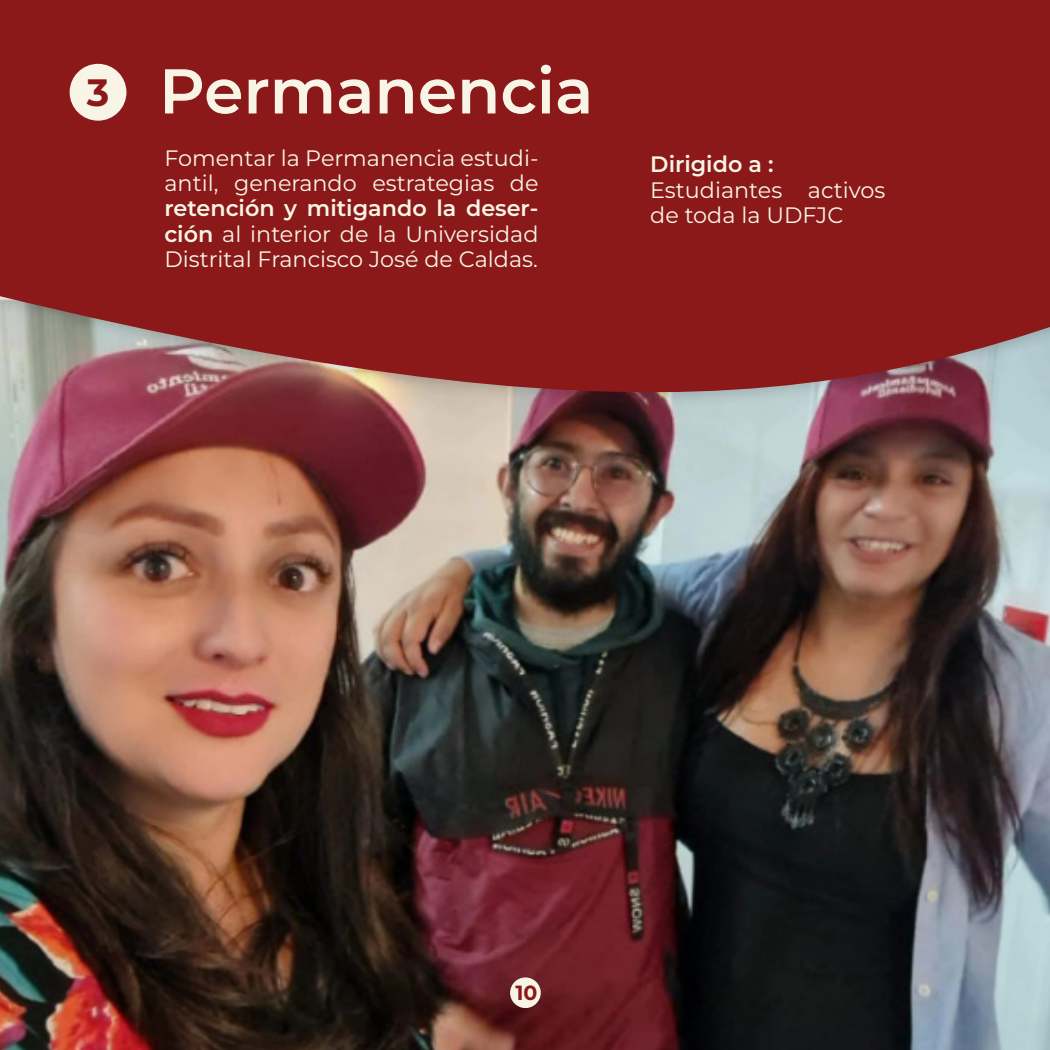
<style>
.page{position:relative;width:1050px;height:1050px;background:#fff}
.page>*{position:absolute;margin:0;border:0;box-sizing:border-box;transform-origin:0 0}
.t1{font:600 63.18px "Montserrat";color:#f8f5e7}
.t2{font:22.31px/25.4px "Montserrat";color:#f8f5e7}
.t3{font:600 22.31px "Montserrat";color:#f8f5e7}
.t4{font:700 20.56px "Montserrat";color:#8c1919}
.s1{font-weight:700;font-size:38.06px;color:#8c1919}
.s2{font-weight:600}
</style>
<div class="page">
<img style="left:0;top:464px;width:1050px;height:586px">
<img style="left:0;top:446px;width:1050px;height:18px">
<svg style="left:0;top:1px;width:1050px;height:445px;background:#8e2a2b"></svg>
<div style="left:70px;top:64px;width:56px;height:57px;background:#f8f5e7;border-radius:50%"></div>
<div style="left:510px;top:977px;width:31px;height:31px;background:#f8f5e7;border-radius:50%"></div>
<h1 class="t1" style="left:87px;top:49px;width:508px"><span class="s1">3</span> Permanencia</h1>
<p class="t2" style="left:164px;top:144px;width:376px">Fomentar la Permanencia estudi&shy;antil, generando estrategias de</p>
<p class="t2" style="left:164px;top:195px;width:376px;text-align:justify"><span class="s2">retención y mitigando la deser&shy;ción</span> al interior de la Universidad Distrital Francisco José de Caldas.</p>
<p class="t3" style="left:650px;top:149px;width:125px">Dirigido a :</p>
<p class="t2" style="left:650px;top:176px;width:237px">Estudiantes activos de toda la UDFJC</p>
<p class="t4" style="left:516px;top:979px;width:23px">10</p>
</div>
